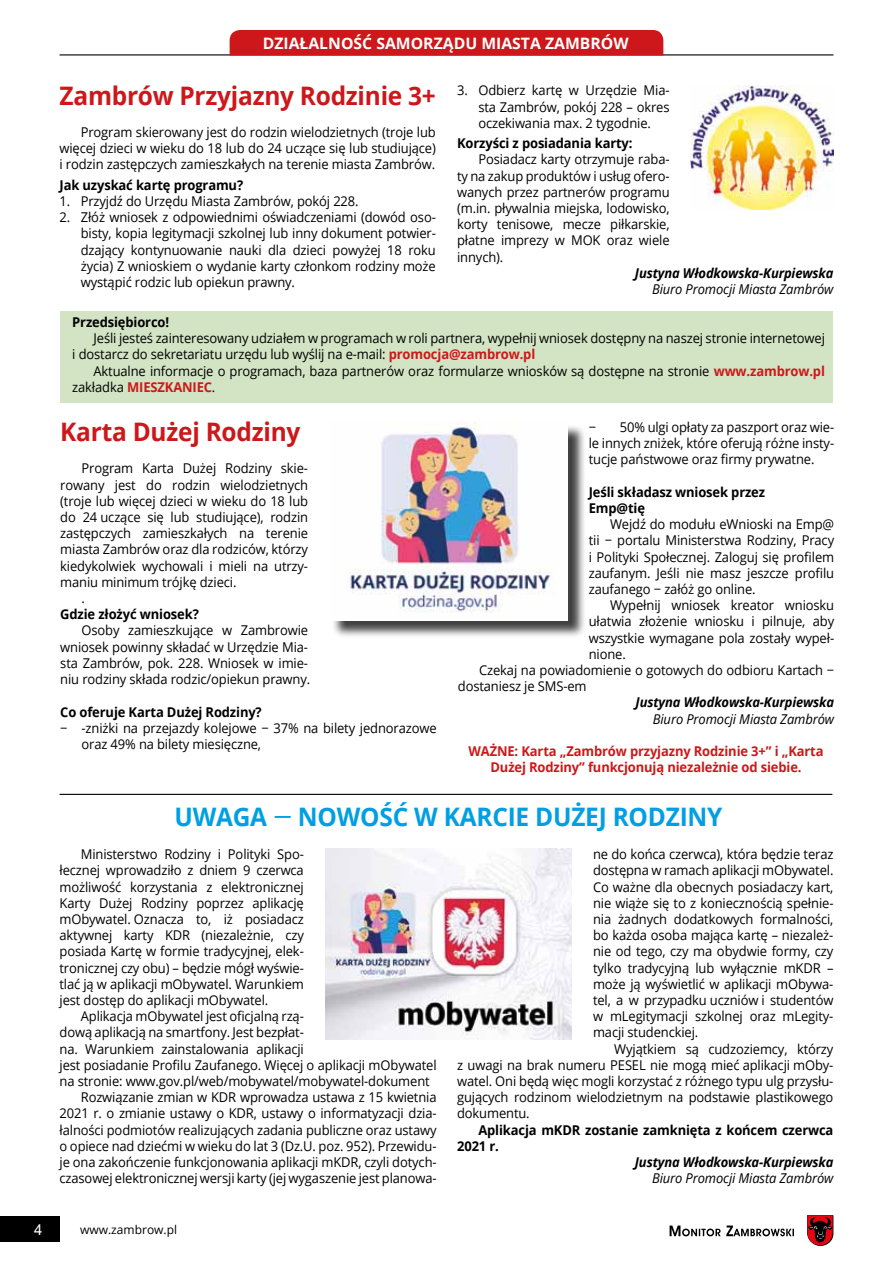
<style>
.page{position:relative;width:893px;height:1263px;background:#fff}
.page>*{position:absolute;margin:0;border:0;box-sizing:border-box;transform-origin:0 0}
.t1{font:700 25.5px "Open Sans";letter-spacing:-.01em;color:#cd171a;scale:.96 1}
.t2{font:700 25.5px "Open Sans";letter-spacing:-.01em;color:#009fe3;scale:.96 1}
.t3{font:700 15.75px "Open Sans";color:#fff}
.t4{font:15px "Arial";color:#fff}
.t5{font:13.5px/16.2px "Open Sans";letter-spacing:-.01em;color:#000;text-align:justify;scale:.96 1}
.t6{font:700 13.5px/16.2px "Open Sans";letter-spacing:-.01em;color:#000;scale:.96 1}
.t7{font:700 13.5px/16.2px "Open Sans";letter-spacing:-.01em;color:#cd171a;text-align:center;scale:.96 1}
.t8{font:italic 700 13.5px "Open Sans";letter-spacing:-.01em;color:#000;scale:.96 1}
.t9{font:italic 13.5px "Open Sans";letter-spacing:-.01em;color:#000;scale:.96 1}
.t10{font:12px "Open Sans";color:#000}
.s1{font-weight:700;color:#cd171a}
.s2{font-family:"Roboto";font-weight:400}
</style>
<div class="page">
<svg style="left:670px;top:1225px;width:124px;height:11px"></svg>
<svg style="left:807px;top:1215px;width:26px;height:31px"></svg>
<div style="left:0;top:1216px;width:60px;height:26px;background:#000"></div>
<hr style="left:60px;top:54px;width:773px;height:1px;background:#000">
<div style="left:332px;top:424px;width:254px;height:215px;background:#000;opacity:.75"></div>
<img style="left:332px;top:422px;width:235px;height:198px">
<hr style="left:60px;top:794px;width:772px;height:1px;background:#000">
<div style="left:230px;top:30px;width:433px;height:25px;background:#cd171a"></div>
<img style="left:691px;top:85px;width:142px;height:125px">
<div style="left:60px;top:311px;width:773px;height:91px;background:#d2e4c4"></div>
<img style="left:325px;top:849px;width:247px;height:190px">
<p class="t3" style="left:263px;top:32px;width:23px">Działalność</p>
<p class="t3" style="left:376px;top:32px;width:22px">Samorządu</p>
<p class="t3" style="left:481px;top:32px;width:25px">Miasta</p>
<p class="t3" style="left:545px;top:32px;width:23px">Zambrów</p>
<h1 class="t1" style="left:60px;top:77px;width:393px">Zambrów Przyjazny Rodzinie 3+</h1>
<p class="t5" style="left:60px;top:124px;width:394px;text-indent:21px">Program skierowany jest do rodzin wielodzietnych (troje lub więcej dzieci w wieku do 18 lub do 24 uczące się lub studiujące) i rodzin zastępczych zamieszkałych na terenie miasta Zambrów.</p>
<p class="t6" style="left:60px;top:176px;width:193px">Jak uzyskać kartę programu?</p>
<p class="t5" style="left:60px;top:193px;width:313px">1. Przyjdź do Urzędu Miasta Zambrów, pokój 228.</p>
<p class="t5" style="left:81px;top:209px;width:371px;text-indent:-21px">2. Złóż wniosek z odpowiednimi oświadczeniami (dowód oso&shy;bisty, kopia legitymacji szkolnej lub inny dokument potwier&shy;dzający kontynuowanie nauki dla dzieci powyżej 18 roku życia) Z wnioskiem o wydanie karty członkom rodziny może wystąpić rodzic lub opiekun prawny.</p>
<p class="t6" style="left:72px;top:314px;width:102px">Przedsiębiorco!</p>
<p class="t5" style="left:72px;top:330px;width:785px;text-indent:21px">Jeśli jesteś zainteresowany udziałem w programach w roli partnera, wypełnij wniosek dostępny na naszej stronie internetowej i dostarcz do sekretariatu urzędu lub wyślij na e-mail: <span class="s1">promocja@zambrow.pl</span></p>
<p class="t5" style="left:72px;top:362px;width:785px;text-indent:21px">Aktualne informacje o programach, baza partnerów oraz formularze wniosków są dostępne na stronie <span class="s1">www.zambrow.pl </span>zakładka <span class="s1">MIESZKANIEC</span>.</p>
<p class="t5" style="left:478px;top:82px;width:201px;text-indent:-21px">3. Odbierz kartę w Urzędzie Mia&shy;sta Zambrów, pokój 228 – okres oczekiwania max. 2 tygodnie.</p>
<p class="t6" style="left:457px;top:135px;width:184px">Korzyści z posiadania karty:</p>
<p class="t5" style="left:457px;top:151px;width:223px;text-indent:21px">Posiadacz karty otrzymuje raba&shy;ty na zakup produktów i usług ofero&shy;wanych przez partnerów programu (m.in. pływalnia miejska, lodowisko, korty tenisowe, mecze piłkarskie, płatne imprezy w MOK oraz wiele innych).</p>
<p class="t8" style="left:635px;top:263px;width:208px">Justyna Włodkowska-Kurpiewska</p>
<p class="t9" style="left:652px;top:280px;width:190px">Biuro Promocji Miasta Zambrów</p>
<h1 class="t1" style="left:60px;top:414px;width:252px">Karta Dużej Rodziny</h1>
<p class="t5" style="left:82px;top:460px;width:237px">Program Karta Dużej Rodziny skie-</p>
<p class="t5" style="left:60px;top:476px;width:260px">rowany jest do rodzin wielodzietnych</p>
<p class="t5" style="left:60px;top:492px;width:260px">(troje lub więcej dzieci w wieku do 18 lub</p>
<p class="t5" style="left:60px;top:509px;width:260px">do 24 uczące się lub studiujące), rodzin</p>
<p class="t5" style="left:60px;top:525px;width:260px">zastępczych zamieszkałych na terenie</p>
<p class="t5" style="left:60px;top:541px;width:260px">miasta Zambrów oraz dla rodziców, którzy</p>
<p class="t5" style="left:60px;top:557px;width:260px">kiedykolwiek wychowali i mieli na utrzy-</p>
<p class="t5" style="left:60px;top:573px;width:185px">maniu minimum trójkę dzieci.</p>
<p class="t5" style="left:82px;top:590px;width:5px">.</p>
<p class="t6" style="left:60px;top:606px;width:146px">Gdzie złożyć wniosek?</p>
<p class="t5" style="left:60px;top:622px;width:262px;text-align:left;text-indent:21px">Osoby zamieszkujące w Zambrowie wniosek powinny składać w Urzędzie Mia&shy;sta Zambrów, pok. 228. Wniosek w imie&shy;niu rodziny składa rodzic/opiekun prawny.</p>
<p class="t6" style="left:60px;top:703px;width:211px">Co oferuje Karta Dużej Rodziny?</p>
<p class="t5" style="left:82px;top:719px;width:371px;text-indent:-21px">− -zniżki na przejazdy kolejowe − 37% na bilety jednorazowe oraz 49% na bilety miesięczne,</p>
<p class="t5" style="left:589px;top:418px;width:257px;text-indent:31px">50% ulgi opłaty za paszport oraz wie&shy;le innych zniżek, które oferują różne insty&shy;tucje państwowe oraz firmy prywatne.</p>
<p class="t6" style="left:589px;top:483px;width:185px">Jeśli składasz wniosek przez<br>Emp@tię</p>
<p class="t5" style="left:589px;top:516px;width:257px;text-indent:21px">Wejdź do modułu eWnioski na Emp@ tii − portalu Ministerstwa Rodziny, Pracy i Polityki Społecznej. Zaloguj się profilem zaufanym. Jeśli nie masz jeszcze profilu zaufanego − załóż go online.</p>
<p class="t5" style="left:610px;top:597px;width:235px">Wypełnij wniosek kreator wniosku</p>
<p class="t5" style="left:589px;top:613px;width:257px">ułatwia złożenie wniosku i pilnuje, aby</p>
<p class="t5" style="left:589px;top:629px;width:257px">wszystkie wymagane pola zostały wypeł-</p>
<p class="t5" style="left:589px;top:645px;width:40px">nione.</p>
<p class="t5" style="left:479px;top:661px;width:371px">Czekaj na powiadomienie o gotowych do odbioru Kartach −</p>
<p class="t5" style="left:458px;top:678px;width:136px">dostaniesz je SMS-em</p>
<p class="t8" style="left:636px;top:693px;width:208px">Justyna Włodkowska-Kurpiewska</p>
<p class="t9" style="left:653px;top:709px;width:190px">Biuro Promocji Miasta Zambrów</p>
<p class="t7" style="left:468px;top:742px;width:371px">WAŻNE: Karta „Zambrów przyjazny Rodzinie 3+” i „Karta<br>Dużej Rodziny” funkcjonują niezależnie od siebie.</p>
<p class="t5" style="left:589px;top:418px;width:9px">−</p>
<h1 class="t2" style="left:174px;top:799px;width:572px">UWAGA <span class="s2">—</span> NOWOŚĆ W KARCIE DUŻEJ RODZINY</h1>
<p class="t5" style="left:60px;top:846px;width:256px;text-indent:21px">Ministerstwo Rodziny i Polityki Spo&shy;łecznej wprowadziło z dniem 9 czerwca możliwość korzystania z elektronicznej Karty Dużej Rodziny poprzez aplikację mObywatel. Oznacza to, iż posiadacz aktywnej karty KDR (niezależnie, czy posiada Kartę w formie tradycyjnej, elek&shy;tronicznej czy obu) – będzie mógł wyświe&shy;tlać ją w aplikacji mObywatel. Warunkiem jest dostęp do aplikacji mObywatel.</p>
<p class="t5" style="left:81px;top:1008px;width:234px">Aplikacja mObywatel jest oficjalną rzą-</p>
<p class="t5" style="left:60px;top:1024px;width:256px">dową aplikacją na smartfony. Jest bezpłat-</p>
<p class="t5" style="left:60px;top:1040px;width:256px">na. Warunkiem zainstalowania aplikacji</p>
<p class="t5" style="left:60px;top:1056px;width:394px">jest posiadanie Profilu Zaufanego. Więcej o aplikacji mObywatel</p>
<p class="t5" style="left:60px;top:1073px;width:387px">na stronie: www.gov.pl/web/mobywatel/mobywatel-dokument</p>
<p class="t5" style="left:81px;top:1089px;width:372px">Rozwiązanie zmian w KDR wprowadza ustawa z 15 kwietnia</p>
<p class="t5" style="left:60px;top:1105px;width:394px">2021 r. o zmianie ustawy o KDR, ustawy o informatyzacji dzia-</p>
<p class="t5" style="left:60px;top:1121px;width:394px">łalności podmiotów realizujących zadania publiczne oraz ustawy</p>
<p class="t5" style="left:60px;top:1137px;width:394px">o opiece nad dziećmi w wieku do lat 3 (Dz.U. poz. 952). Przewidu-</p>
<p class="t5" style="left:60px;top:1154px;width:394px">je ona zakończenie funkcjonowania aplikacji mKDR, czyli dotych-</p>
<p class="t5" style="left:60px;top:1170px;width:394px">czasowej elektronicznej wersji karty (jej wygaszenie jest planowa-</p>
<p class="t5" style="left:593px;top:846px;width:252px">ne do końca czerwca), która będzie teraz dostępna w ramach aplikacji mObywatel.<br>Co ważne dla obecnych posiadaczy kart, nie wiąże się to z koniecznością spełnie&shy;nia żadnych dodatkowych formalności, bo każda osoba mająca kartę – niezależ&shy;nie od tego, czy ma obydwie formy, czy tylko tradycyjną lub wyłącznie mKDR – może ją wyświetlić w aplikacji mObywa&shy;tel, a w przypadku uczniów i studentów w mLegitymacji szkolnej oraz mLegity&shy;macji studenckiej.</p>
<p class="t5" style="left:457px;top:1040px;width:394px;text-indent:157px">Wyjątkiem są cudzoziemcy, którzy z uwagi na brak numeru PESEL nie mogą mieć aplikacji mOby&shy;watel. Oni będą więc mogli korzystać z różnego typu ulg przysłu&shy;gujących rodzinom wielodzietnym na podstawie plastikowego dokumentu.</p>
<p class="t6" style="left:457px;top:1121px;width:393px;text-indent:21px">Aplikacja mKDR zostanie zamknięta z końcem czerwca<br>2021 r.</p>
<p class="t8" style="left:635px;top:1152px;width:208px">Justyna Włodkowska-Kurpiewska</p>
<p class="t9" style="left:652px;top:1169px;width:190px">Biuro Promocji Miasta Zambrów</p>
<p class="t4" style="left:34px;top:1219px;width:10px">4</p>
<p class="t10" style="left:80px;top:1222px;width:99px">www.zambrow.pl</p>
</div>
